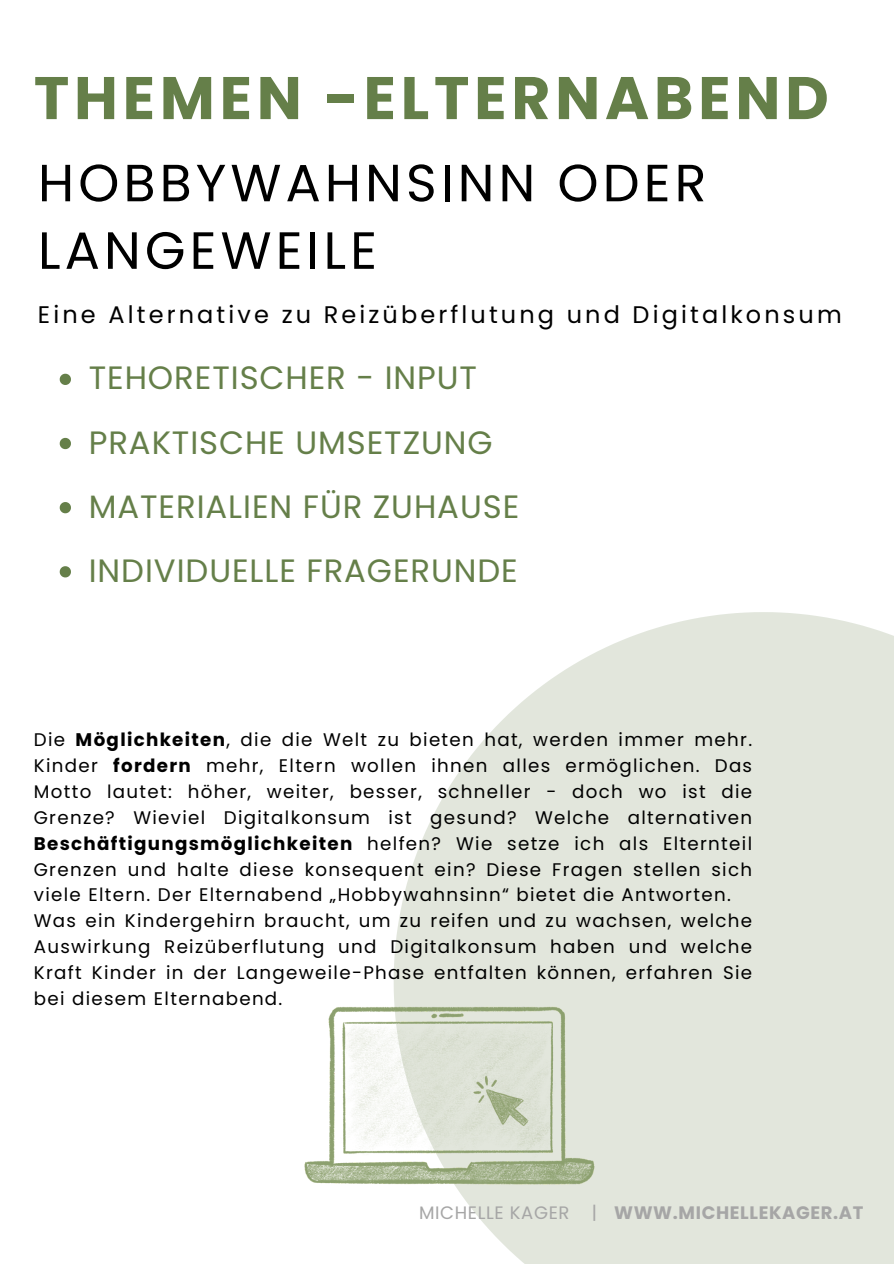
<style>
.page{position:relative;width:894px;height:1264px;background:#fff}
.page>*{position:absolute;margin:0;border:0;box-sizing:border-box;transform-origin:0 0}
.t1{font:700 60px "Poppins";letter-spacing:.08em;color:#657f49}
.t2{font:52.2px/67.5px "Poppins";letter-spacing:.08em;color:#000}
.t3{font:32.25px "Poppins";letter-spacing:.03em;color:#657f49}
.t4{font:24px "Poppins";letter-spacing:.13em;color:#000}
.t5{font:18.3px/25.8px "Poppins";letter-spacing:.07em;color:#000;text-align:justify}
.t6{font:700 18px "Poppins";letter-spacing:.035em;color:#a6a6a6}
.s1{font-weight:700}
.s2{font-weight:400}
</style>
<div class="page">
<svg style="left:60px;top:374px;width:11px;height:11px"></svg>
<svg style="left:60px;top:438px;width:11px;height:11px"></svg>
<svg style="left:60px;top:502px;width:11px;height:11px"></svg>
<svg style="left:60px;top:566px;width:11px;height:11px"></svg>
<svg style="left:393px;top:612px;width:500px;height:651px;background:#e5e9e0"></svg>
<img style="left:304px;top:992px;width:292px;height:210px">
<p class="t1" style="left:34px;top:56px;width:796px">THEMEN -ELTERNABEND</p>
<p class="t2" style="left:38px;top:149px;width:669px">HOBBYWAHNSINN ODER<br>LANGEWEILE</p>
<p class="t4" style="left:38px;top:298px;width:805px">Eine Alternative zu Reizüberflutung und Digitalkonsum</p>
<h1 class="t3" style="left:89px;top:355px;width:389px">TEHORETISCHER - INPUT</h1>
<h2 class="t3" style="left:89px;top:420px;width:405px">PRAKTISCHE UMSETZUNG</h2>
<h4 class="t3" style="left:89px;top:484px;width:432px">MATERIALIEN FÜR ZUHAUSE</h4>
<p class="t3" style="left:89px;top:548px;width:430px">INDIVIDUELLE FRAGERUNDE</p>
<h5 class="t5" style="left:34px;top:726px;width:719px">Die <span class="s1">Möglichkeiten</span>, die die Welt zu bieten hat, werden immer mehr.<br>Kinder <span class="s1">fordern</span> mehr, Eltern wollen ihnen alles ermöglichen. Das Motto lautet: höher, weiter, besser, schneller - doch wo ist die Grenze? Wieviel Digitalkonsum ist gesund? Welche alternativen <span class="s1">Beschäftigungsmöglichkeiten</span> helfen? Wie setze ich als Elternteil Grenzen und halte diese konsequent ein? Diese Fragen stellen sich viele Eltern. Der Elternabend „Hobbywahnsinn“ bietet die Antworten.</h5>
<p class="t5" style="left:34px;top:908px;width:719px">Was ein Kindergehirn braucht, um zu reifen und zu wachsen, welche Auswirkung Reizüberflutung und Digitalkonsum haben und welche Kraft Kinder in der Langeweile-Phase entfalten können, erfahren Sie bei diesem Elternabend.</p>
<p class="t6" style="left:419px;top:1200px;width:446px"><span class="s2">MICHELLE KAGER |</span> WWW.MICHELLEKAGER.AT</p>
</div>
